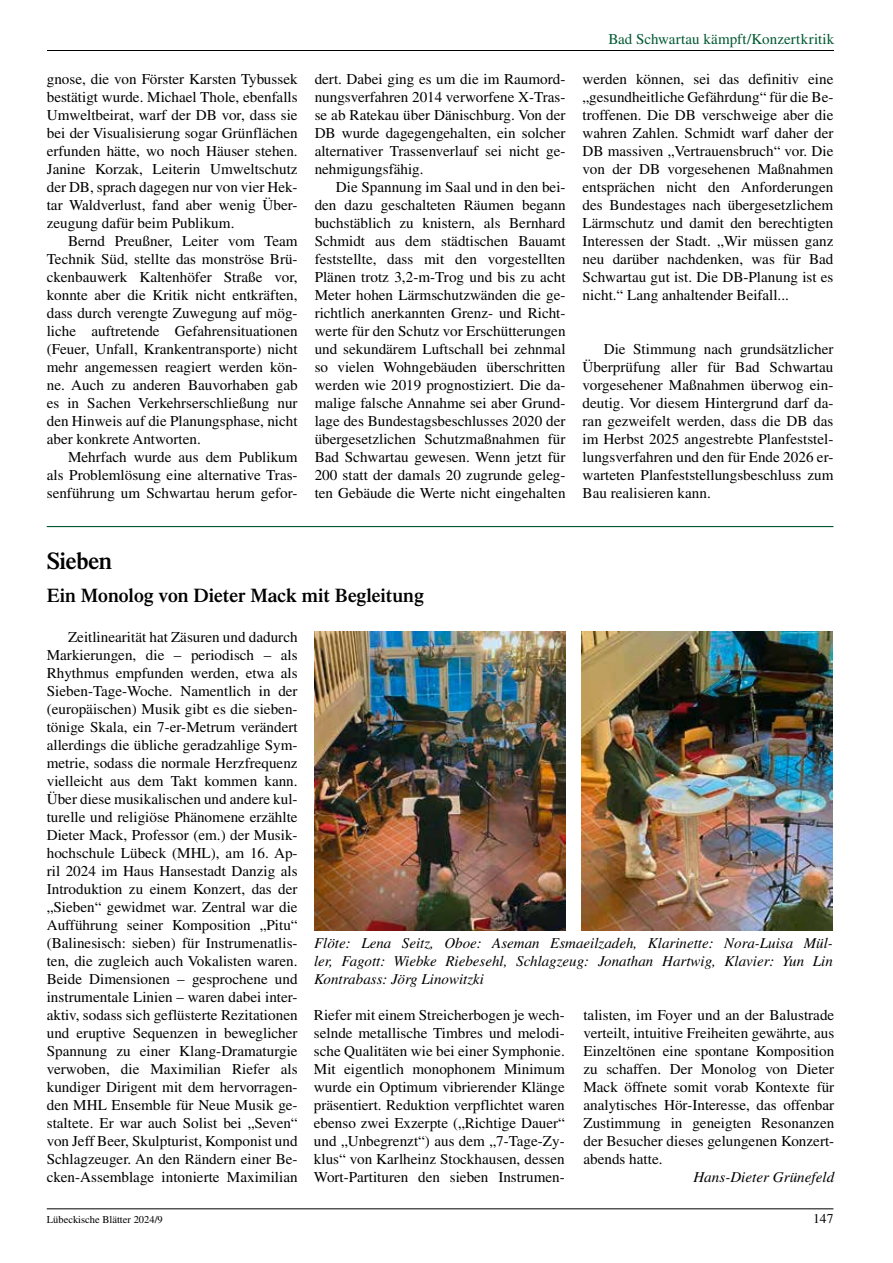
<style>
.page{position:relative;width:893px;height:1263px;background:#fff}
.page>*{position:absolute;margin:0;border:0;box-sizing:border-box;transform-origin:0 0}
.t1{font:600 24px "Times LT Std";letter-spacing:-.01em;color:#000}
.t2{font:600 19.5px "Times LT Std";color:#000}
.t3{font:15px/18px "Times LT Std";color:#000;text-align:justify}
.t4{font:italic 15px/18px "Times LT Std";color:#000;text-align:justify}
.t5{font:15px "Times LT Std";letter-spacing:.01em;color:#005831}
.t6{font:13.5px "Times LT Std";color:#000}
.t7{font:10.5px "Times LT Std";color:#000}
</style>
<div class="page">
<hr style="left:47px;top:1208px;width:786px;height:1px;background:#000">
<hr style="left:47px;top:50px;width:786px;height:1px;background:#000">
<hr style="left:47px;top:526px;width:786px;height:1px;background:#005831">
<img style="left:315px;top:632px;width:251px;height:298px">
<img style="left:582px;top:631px;width:251px;height:299px">
<p class="t3" style="left:47px;top:70px;width:252px">gnose, die von Förster Karsten Tybussek bestätigt wurde. Michael Thole, ebenfalls Umweltbeirat, warf der DB vor, dass sie bei der Visualisierung sogar Grünflächen erfunden hätte, wo noch Häuser stehen.<br>Janine Korzak, Leiterin Umweltschutz der DB, sprach dagegen nur von vier Hek&shy;tar Waldverlust, fand aber wenig Über&shy;zeugung dafür beim Publikum.</p>
<p class="t3" style="left:47px;top:232px;width:252px;text-indent:21px">Bernd Preußner, Leiter vom Team Technik Süd, stellte das monströse Brü&shy;ckenbauwerk Kaltenhöfer Straße vor, konnte aber die Kritik nicht entkräften, dass durch verengte Zuwegung auf mög&shy;liche auftretende Gefahrensituationen (Feuer, Unfall, Krankentransporte) nicht mehr angemessen reagiert werden kön&shy;ne. Auch zu anderen Bauvorhaben gab es in Sachen Verkehrserschließung nur den Hinweis auf die Planungsphase, nicht aber konkrete Antworten.</p>
<p class="t3" style="left:47px;top:448px;width:252px;text-indent:21px">Mehrfach wurde aus dem Publikum als Problemlösung eine alternative Tras&shy;senführung um Schwartau herum gefor-</p>
<p class="t3" style="left:315px;top:70px;width:252px">dert. Dabei ging es um die im Raumord&shy;nungsverfahren 2014 verworfene X-Tras&shy;se ab Ratekau über Dänischburg. Von der DB wurde dagegengehalten, ein solcher alternativer Trassenverlauf sei nicht ge&shy;nehmigungsfähig.</p>
<p class="t3" style="left:315px;top:178px;width:252px;text-indent:21px">Die Spannung im Saal und in den bei&shy;den dazu geschalteten Räumen begann buchstäblich zu knistern, als Bernhard Schmidt aus dem städtischen Bauamt feststellte, dass mit den vorgestellten Plänen trotz 3,2-m-Trog und bis zu acht Meter hohen Lärmschutzwänden die ge&shy;richtlich anerkannten Grenz- und Richt&shy;werte für den Schutz vor Erschütterungen und sekundärem Luftschall bei zehnmal so vielen Wohngebäuden überschritten werden wie 2019 prognostiziert. Die da&shy;malige falsche Annahme sei aber Grund&shy;lage des Bundestagsbeschlusses 2020 der übergesetzlichen Schutzmaßnahmen für Bad Schwartau gewesen. Wenn jetzt für 200 statt der damals 20 zugrunde geleg&shy;ten Gebäude die Werte nicht eingehalten</p>
<p class="t5" style="left:608px;top:31px;width:227px">Bad Schwartau kämpft/Konzertkritik</p>
<p class="t3" style="left:583px;top:70px;width:252px">werden können, sei das definitiv eine „gesundheitliche Gefährdung“ für die Be&shy;troffenen. Die DB verschweige aber die wahren Zahlen. Schmidt warf daher der DB massiven „Vertrauensbruch“ vor. Die von der DB vorgesehenen Maßnahmen entsprächen nicht den Anforderungen des Bundestages nach übergesetzlichem Lärmschutz und damit den berechtigten Interessen der Stadt. „Wir müssen ganz neu darüber nachdenken, was für Bad Schwartau gut ist. Die DB-Planung ist es nicht.“ Lang anhaltender Beifall...</p>
<p class="t3" style="left:583px;top:340px;width:252px;text-indent:21px">Die Stimmung nach grundsätzlicher Überprüfung aller für Bad Schwartau vorgesehener Maßnahmen überwog ein&shy;deutig. Vor diesem Hintergrund darf da&shy;ran gezweifelt werden, dass die DB das im Herbst 2025 angestrebte Planfeststel&shy;lungsverfahren und den für Ende 2026 er&shy;warteten Planfeststellungsbeschluss zum Bau realisieren kann.</p>
<h1 class="t1" style="left:47px;top:546px;width:67px">Sieben</h1>
<h2 class="t2" style="left:47px;top:583px;width:379px">Ein Monolog von Dieter Mack mit Begleitung</h2>
<p class="t3" style="left:47px;top:628px;width:252px;text-indent:21px">Zeitlinearität hat Zäsuren und dadurch Markierungen, die – periodisch – als Rhythmus empfunden werden, etwa als Sieben-Tage-Woche. Namentlich in der (europäischen) Musik gibt es die sieben&shy;tönige Skala, ein 7-er-Metrum verändert allerdings die übliche geradzahlige Sym&shy;metrie, sodass die normale Herzfrequenz vielleicht aus dem Takt kommen kann.<br>Über diese musikalischen und andere kul&shy;turelle und religiöse Phänomene erzählte Dieter Mack, Professor (em.) der Musik&shy;hochschule Lübeck (MHL), am 16. Ap&shy;ril 2024 im Haus Hansestadt Danzig als Introduktion zu einem Konzert, das der „Sieben“ gewidmet war. Zentral war die Aufführung seiner Komposition „Pitu“ (Balinesisch: sieben) für Instrumenatlis&shy;ten, die zugleich auch Vokalisten waren.<br>Beide Dimensionen – gesprochene und instrumentale Linien – waren dabei inter&shy;aktiv, sodass sich geflüsterte Rezitationen und eruptive Sequenzen in beweglicher Spannung zu einer Klang-Dramaturgie verwoben, die Maximilian Riefer als kundiger Dirigent mit dem hervorragen&shy;den MHL Ensemble für Neue Musik ge&shy;staltete. Er war auch Solist bei „Seven“ von Jeff Beer, Skulpturist, Komponist und Schlagzeuger. An den Rändern einer Be&shy;cken-Assemblage intonierte Maximilian</p>
<p class="t4" style="left:314px;top:934px;width:520px">Flöte: Lena Seitz, Oboe: Aseman Esmaeilzadeh, Klarinette: Nora-Luisa Mül&shy;ler, Fagott: Wiebke Riebesehl, Schlagzeug: Jonathan Hartwig, Klavier: Yun Lin Kontrabass: Jörg Linowitzki</p>
<p class="t3" style="left:314px;top:1006px;width:252px">Riefer mit einem Streicherbogen je wech&shy;selnde metallische Timbres und melodi&shy;sche Qualitäten wie bei einer Symphonie.<br>Mit eigentlich monophonem Minimum wurde ein Optimum vibrierender Klänge präsentiert. Reduktion verpflichtet waren ebenso zwei Exzerpte („Richtige Dauer“ und „Unbegrenzt“) aus dem „7-Tage-Zy&shy;klus“ von Karlheinz Stockhausen, dessen Wort-Partituren den sieben Instrumen-</p>
<p class="t3" style="left:583px;top:1006px;width:252px">talisten, im Foyer und an der Balustrade verteilt, intuitive Freiheiten gewährte, aus Einzeltönen eine spontane Komposition zu schaffen. Der Monolog von Dieter Mack öffnete somit vorab Kontexte für analytisches Hör-Interesse, das offenbar Zustimmung in geneigten Resonanzen der Besucher dieses gelungenen Konzert&shy;abends hatte.</p>
<p class="t4" style="left:693px;top:1168px;width:142px">Hans-Dieter Grünefeld</p>
<p class="t7" style="left:47px;top:1214px;width:118px">Lübeckische Blätter 2024/9</p>
<p class="t6" style="left:813px;top:1211px;width:22px">147</p>
</div>
